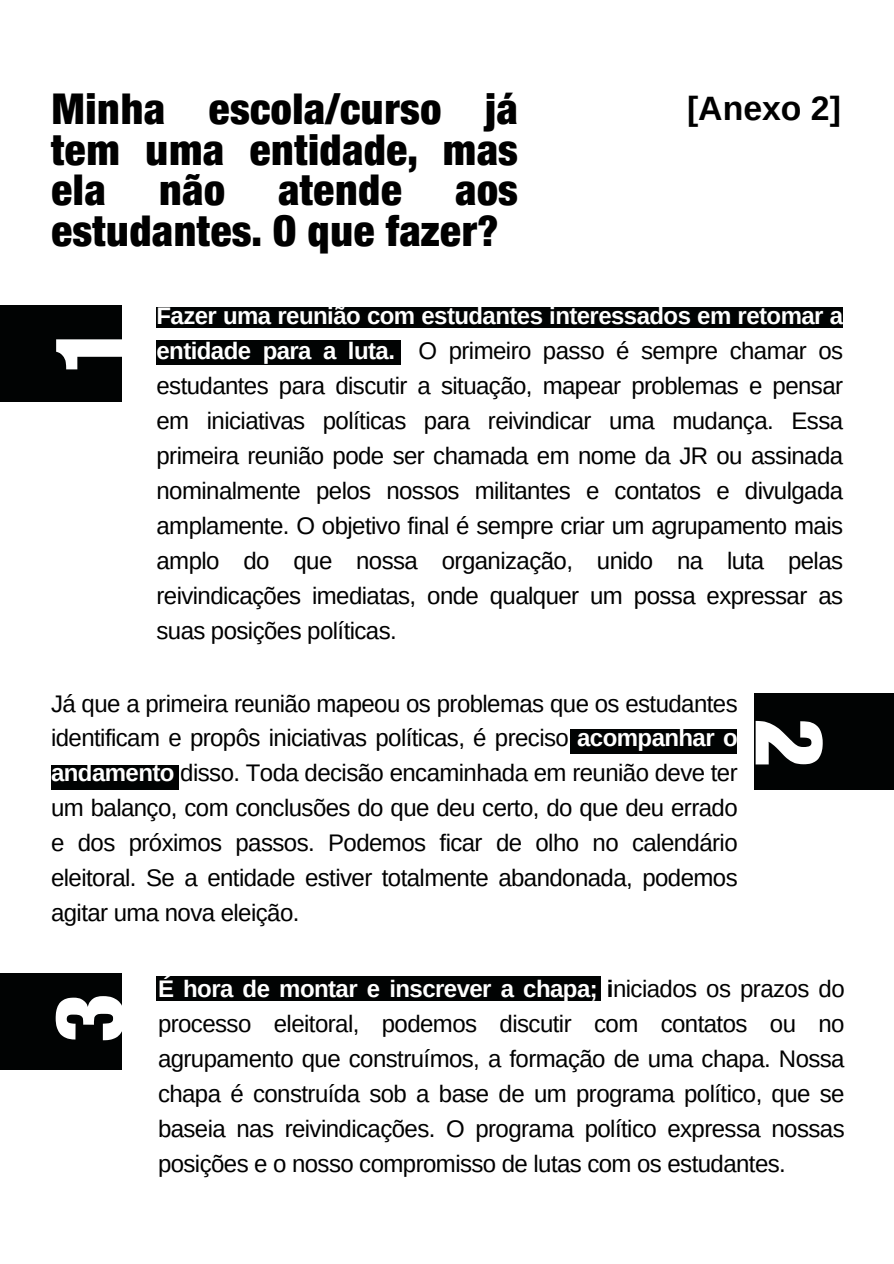
<style>
.page{position:relative;width:894px;height:1264px;background:#fff}
.page>*{position:absolute;margin:0;border:0;box-sizing:border-box;transform-origin:0 0}
.t1{font:900 94.65px "Neue Helvetica Condensed BQ";color:#fff}
.t2{font:900 43.2px/40.5px "Neue Helvetica Condensed BQ";color:#000;text-align:justify}
.t3{font:700 33.75px "Arimo";color:#000}
.t4{font:24px/34.8px "Arimo";letter-spacing:-.025em;color:#000;text-align:justify}
.s1{font-weight:700;color:#fff}
.s2{font-weight:700}
</style>
<div class="page">
<div style="left:156px;top:340px;width:245px;height:24px;background:#010303"></div>
<div style="left:156px;top:307px;width:686px;height:20px;background:#010303"></div>
<div style="left:0;top:305px;width:122px;height:96px;background:#010303"></div>
<div style="left:753px;top:693px;width:140px;height:96px;background:#010303"></div>
<div style="left:51px;top:765px;width:127px;height:24px;background:#010303"></div>
<div style="left:570px;top:729px;width:167px;height:25px;background:#010303"></div>
<div style="left:0;top:972px;width:122px;height:97px;background:#010303"></div>
<div style="left:156px;top:976px;width:445px;height:25px;background:#010303"></div>
<h2 class="t2" style="left:51px;top:88px;width:468px">Minha escola/curso já</h2>
<h1 class="t3" style="left:686px;top:89px;width:155px">[Anexo 2]</h1>
<h2 class="t2" style="left:51px;top:129px;width:468px">tem uma entidade, mas ela não atende aos estudantes. O que fazer?</h2>
<p class="t1" style="left:30px;top:374px;width:51px;rotate:-90deg">1</p>
<p class="t4" style="left:156px;top:299px;width:688px"><span class="s1">Fazer uma reunião com estudantes interessados em retomar a entidade para a luta.</span> O primeiro passo é sempre chamar os estudantes para discutir a situação, mapear problemas e pensar em iniciativas políticas para reivindicar uma mudança. Essa primeira reunião pode ser chamada em nome da JR ou assinada nominalmente pelos nossos militantes e contatos e divulgada amplamente. O objetivo final é sempre criar um agrupamento mais amplo do que nossa organização, unido na luta pelas reivindicações imediatas, onde qualquer um possa expressar as suas posições políticas.</p>
<p class="t4" style="left:51px;top:686px;width:688px">Já que a primeira reunião mapeou os problemas que os estudantes</p>
<p class="t4" style="left:51px;top:720px;width:688px">identificam e propôs iniciativas políticas, é preciso <span class="s1">acompanhar o andamento</span> disso. Toda decisão encaminhada em reunião deve ter um balanço, com conclusões do que deu certo, do que deu errado e dos próximos passos. Podemos ficar de olho no calendário eleitoral. Se a entidade estiver totalmente abandonada, podemos agitar uma nova eleição.</p>
<p class="t1" style="left:847px;top:718px;width:51px;rotate:90deg">2</p>
<p class="t1" style="left:30px;top:1042px;width:51px;rotate:-90deg">3</p>
<p class="t4" style="left:158px;top:971px;width:688px"><span class="s1">É hora de montar e inscrever a chapa;</span> <span class="s2">i</span>niciados os prazos do processo eleitoral, podemos discutir com contatos ou no agrupamento que construímos, a formação de uma chapa. Nossa chapa é construída sob a base de um programa político, que se baseia nas reivindicações. O programa político expressa nossas posições e o nosso compromisso de lutas com os estudantes.</p>
</div>
